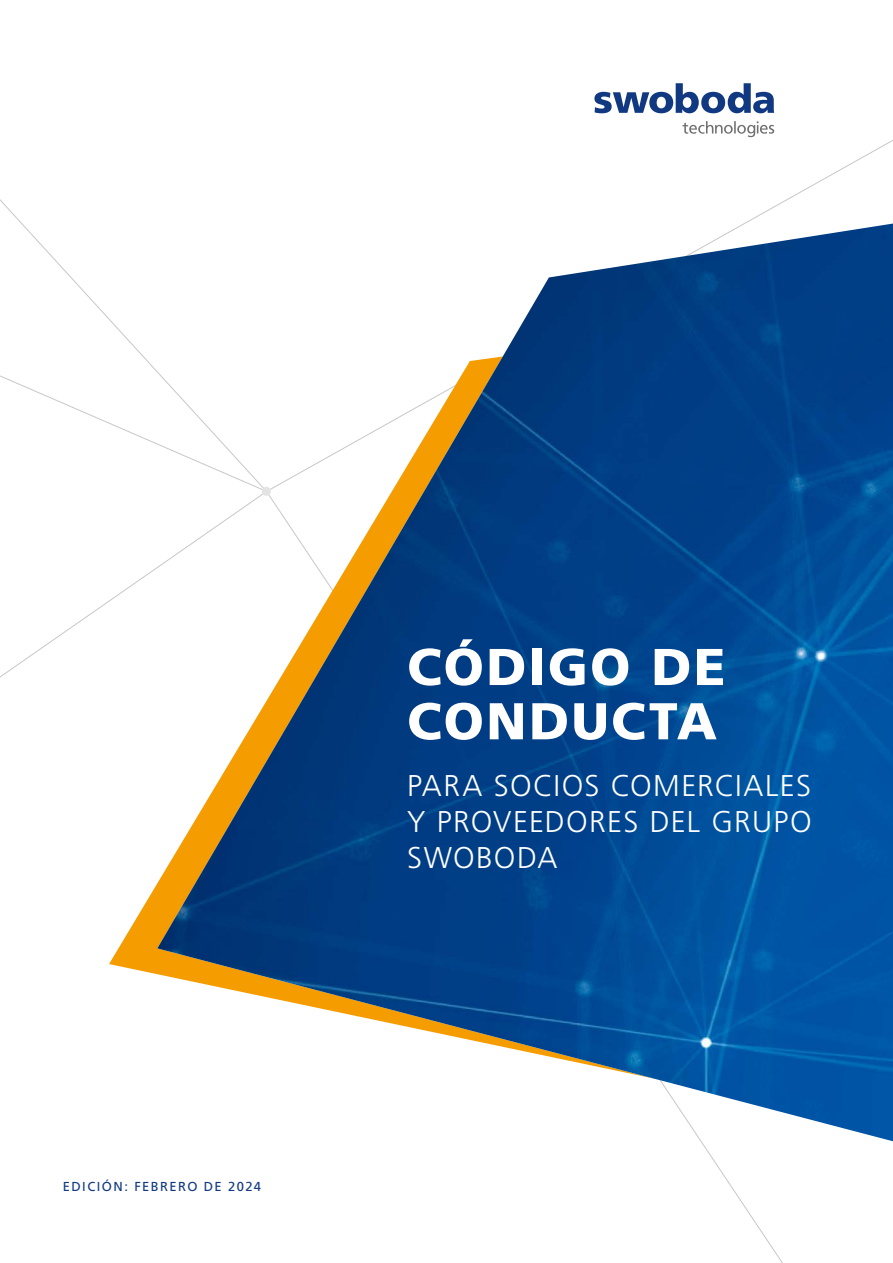
<style>
.page{position:relative;width:893px;height:1263px;background:#fff}
.page>*{position:absolute;margin:0;border:0;box-sizing:border-box;transform-origin:0 0}
.t1{font:900 51.75px/54.3px "Frutiger LT Pro";letter-spacing:.045em;color:#fff}
.t2{font:300 30px/36px "Frutiger LT Pro";letter-spacing:.04em;color:#fff;text-align:justify}
.t3{font:13.05px "Frutiger LT Pro";letter-spacing:.11em;color:#113981}
</style>
<div class="page">
<svg style="left:0;top:199px;width:123px;height:225px"></svg>
<svg style="left:0;top:601px;width:109px;height:77px"></svg>
<svg style="left:594px;top:83px;width:180px;height:30px"></svg>
<svg style="left:682px;top:121px;width:92px;height:16px"></svg>
<svg style="left:109px;top:334px;width:48px;height:641px"></svg>
<img style="left:157px;top:224px;width:736px;height:917px">
<p class="t3" style="left:63px;top:1178px;width:200px">EDICIÓN: FEBRERO DE 2024</p>
<h1 class="t1" style="left:407px;top:640px;width:320px">CÓDIGO DE<br>CONDUCTA</h1>
<p class="t2" style="left:407px;top:768px;width:406px">PARA SOCIOS COMERCIALES Y PROVEEDORES DEL GRUPO SWOBODA</p>
</div>
